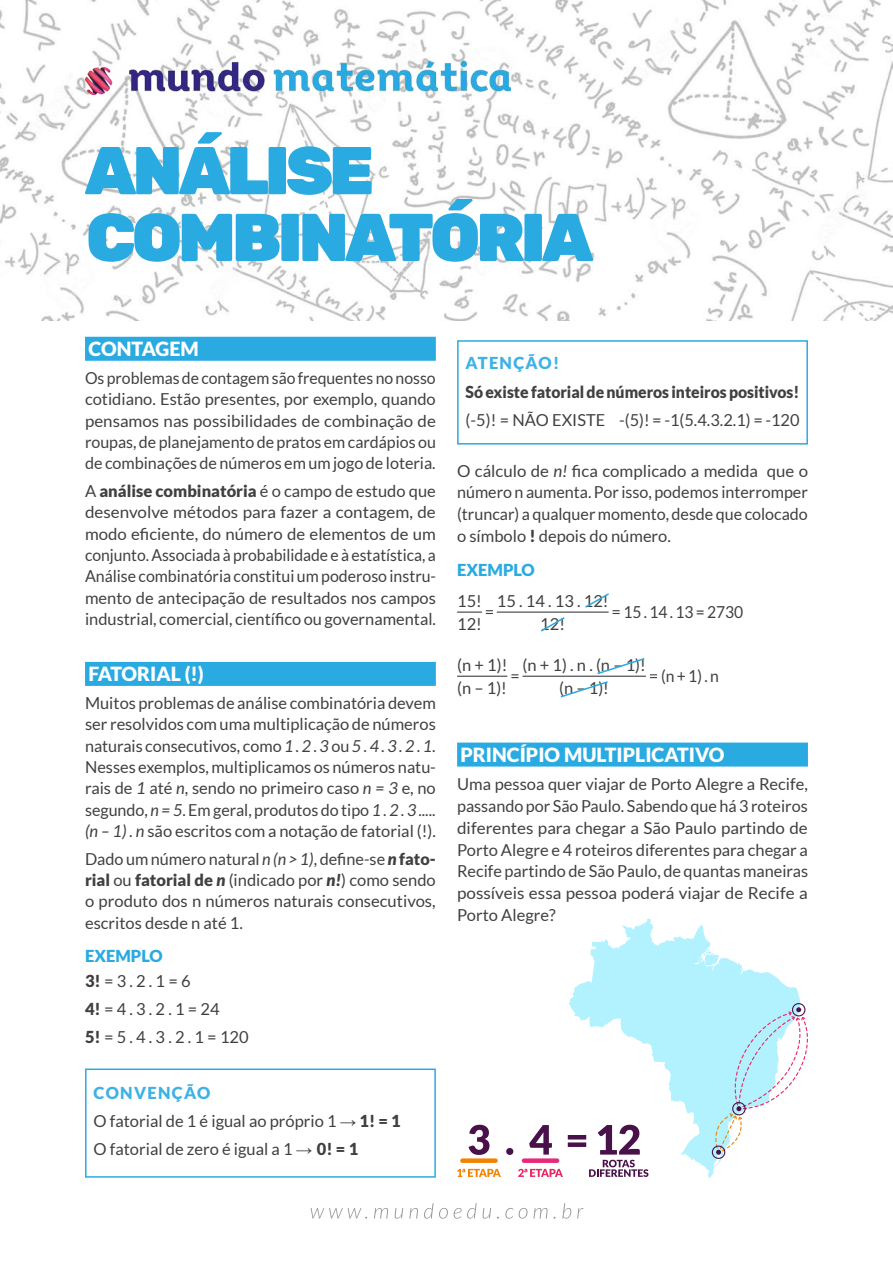
<style>
.page{position:relative;width:893px;height:1263px;background:#fff}
.page>*{position:absolute;margin:0;border:0;box-sizing:border-box;transform-origin:0 0}
.t1{font:900 67.5px/66.8px "Rubik";letter-spacing:-.055em;color:#29aae1}
.t2{font:900 19.5px "Lato";color:#fff}
.t3{font:16.5px/21.3px "Lato";color:#404042;text-align:justify}
.t4{font:16.5px/21.3px "Lato";color:#404042;text-align:justify;scale:.96 1}
.t5{font:900 16.5px "Lato";color:#404042;scale:.95 1}
.t6{font:16.5px "Lato";color:#404042;scale:.95 1}
.t7{font:900 16.5px "Lato";letter-spacing:.08em;color:#3eb2e4}
.t8{font:900 16.5px "Lato";color:#29aae1}
.s1{font-weight:900}
.s2{font-style:italic}
.s3{font-weight:900;font-style:italic}
.s4{font-weight:900;color:#29aae1}
.s5{font-weight:900;color:#3eb2e4}
.s6{font-family:"Arial"}
</style>
<div class="page">
<img style="left:0;top:0;width:893px;height:320px">
<img style="left:85px;top:60px;width:425px;height:34px">
<svg style="left:311px;top:1203px;width:272px;height:16px"></svg>
<div style="left:85px;top:337px;width:351px;height:24px;background:#29aae1"></div>
<div style="left:85px;top:662px;width:351px;height:24px;background:#29aae1"></div>
<div style="left:85px;top:1068px;width:351px;height:110px;border:2px solid #29aae1"></div>
<div style="left:457px;top:742px;width:351px;height:24px;background:#29aae1"></div>
<div style="left:457px;top:340px;width:351px;height:105px;border:2px solid #29aae1"></div>
<svg style="left:486px;top:610px;width:7px;height:4px"></svg>
<hr style="left:457px;top:611px;width:25px;height:2px;background:#404042">
<hr style="left:497px;top:611px;width:112px;height:2px;background:#404042">
<svg style="left:583px;top:593px;width:37px;height:21px"></svg>
<svg style="left:541px;top:617px;width:24px;height:15px"></svg>
<svg style="left:511px;top:674px;width:7px;height:4px"></svg>
<hr style="left:457px;top:676px;width:50px;height:1px;background:#404042">
<hr style="left:522px;top:676px;width:124px;height:1px;background:#404042">
<svg style="left:559px;top:658px;width:98px;height:40px"></svg>
<svg style="left:529px;top:1125px;width:23px;height:29px"></svg>
<svg style="left:506px;top:1148px;width:7px;height:7px"></svg>
<svg style="left:468px;top:1125px;width:21px;height:30px"></svg>
<div style="left:524px;top:1158px;width:33px;height:5px;background:#e8287c"></div>
<svg style="left:518px;top:1169px;width:45px;height:8px"></svg>
<div style="left:462px;top:1158px;width:34px;height:5px;background:#f28200"></div>
<svg style="left:457px;top:1169px;width:44px;height:8px"></svg>
<svg style="left:569px;top:918px;width:231px;height:260px"></svg>
<svg style="left:712px;top:1003px;width:96px;height:156px"></svg>
<h1 class="t1" style="left:85px;top:138px;width:510px">ANÁLISE<br>COMBINATÓRIA</h1>
<p class="t2" style="left:88px;top:337px;width:112px">CONTAGEM</p>
<p class="t4" style="left:85px;top:367px;width:367px">Os problemas de contagem são frequentes no nosso cotidiano. Estão presentes, por exemplo, quando pensamos nas possibilidades de combinação de roupas, de planejamento de pratos em cardápios ou de combinações de números em um jogo de loteria.</p>
<p class="t3" style="left:85px;top:480px;width:352px">A <span class="s1">análise combinatória</span> é o campo de estudo que desenvolve métodos para fazer a contagem, de modo eficiente, do número de elementos de um conjunto. Associada à probabilidade e à estatística, a Análise combinatória constitui um poderoso instru&shy;mento de antecipação de resultados nos campos industrial, comercial, científico ou governamental.</p>
<p class="t2" style="left:88px;top:662px;width:117px">FATORIAL (!)</p>
<p class="t3" style="left:85px;top:692px;width:352px">Muitos problemas de análise combinatória devem ser resolvidos com uma multiplicação de números naturais consecutivos, como <span class="s2">1 . 2 . 3</span> ou <span class="s2">5 . 4 . 3 . 2 . 1</span>.<br>Nesses exemplos, multiplicamos os números natu&shy;rais de <span class="s2">1</span> até <span class="s2">n</span>, sendo no primeiro caso <span class="s2">n = 3</span> e, no segundo, <span class="s2">n = 5</span>. Em geral, produtos do tipo <span class="s2">1 . 2 . 3 ..... (n – 1) . n</span> são escritos com a notação de fatorial (!).</p>
<p class="t3" style="left:85px;top:848px;width:352px">Dado um número natural <span class="s2">n (n &gt; 1)</span>, define-se <span class="s3">n</span> <span class="s1">fato&shy;rial</span> ou <span class="s1">fatorial de</span> <span class="s3">n</span> (indicado por <span class="s3">n!</span>) como sendo o produto dos n números naturais consecutivos, escritos desde n até 1.</p>
<p class="t3" style="left:85px;top:943px;width:107px;line-height:24.8px"><span class="s4">EXEMPLO<br></span><span class="s1">3!</span> = 3 . 2 . 1 = 6</p>
<p class="t3" style="left:85px;top:994px;width:165px;line-height:28px"><span class="s1">4!</span> = 4 . 3 . 2 . 1 = 24<br><span class="s1">5!</span> = 5 . 4 . 3 . 2 . 1 = 120</p>
<p class="t3" style="left:94px;top:1079px;width:309px;line-height:28px;text-align:left"><span class="s5">CONVENÇÃO<br></span>O fatorial de 1 é igual ao próprio 1 <span class="s6">→</span> <span class="s1">1! = 1<br></span>O fatorial de zero é igual a 1 <span class="s6">→</span> <span class="s1">0! = 1</span></p>
<p class="t7" style="left:466px;top:353px;width:95px">ATENÇÃO!</p>
<p class="t5" style="left:466px;top:382px;width:353px">Só existe fatorial de números inteiros positivos!</p>
<p class="t3" style="left:466px;top:410px;width:335px">(-5)! = NÃO EXISTE -(5)! = -1(5.4.3.2.1) = -120</p>
<p class="t3" style="left:457px;top:460px;width:352px;line-height:21.8px">O cálculo de <span class="s2">n!</span> fica complicado a medida que o número n aumenta. Por isso, podemos interromper (truncar) a qualquer momento, desde que colocado o símbolo <span class="s1">!</span> depois do número.</p>
<p class="t8" style="left:457px;top:560px;width:79px">EXEMPLO</p>
<p class="t3" style="left:457px;top:590px;width:153px">15! 15 . 14 . 13 . 12!</p>
<p class="t6" style="left:623px;top:603px;width:128px">15 . 14 . 13 = 2730</p>
<p class="t3" style="left:457px;top:614px;width:26px">12!</p>
<p class="t3" style="left:540px;top:614px;width:26px">12!</p>
<p class="t3" style="left:457px;top:654px;width:52px">(n + 1)!</p>
<p class="t3" style="left:522px;top:654px;width:125px">(n + 1) . n . (n – 1)!</p>
<p class="t6" style="left:661px;top:667px;width:62px">(n + 1) . n</p>
<p class="t3" style="left:457px;top:678px;width:51px">(n – 1)!</p>
<p class="t3" style="left:559px;top:678px;width:51px">(n – 1)!</p>
<p class="t2" style="left:460px;top:743px;width:265px">PRINCÍPIO MULTIPLICATIVO</p>
<p class="t3" style="left:457px;top:773px;width:353px;line-height:21.8px">Uma pessoa quer viajar de Porto Alegre a Recife, passando por São Paulo. Sabendo que há 3 roteiros diferentes para chegar a São Paulo partindo de Porto Alegre e 4 roteiros diferentes para chegar a Recife partindo de São Paulo, de quantas maneiras possíveis essa pessoa poderá viajar de Recife a Porto Alegre?</p>
</div>
